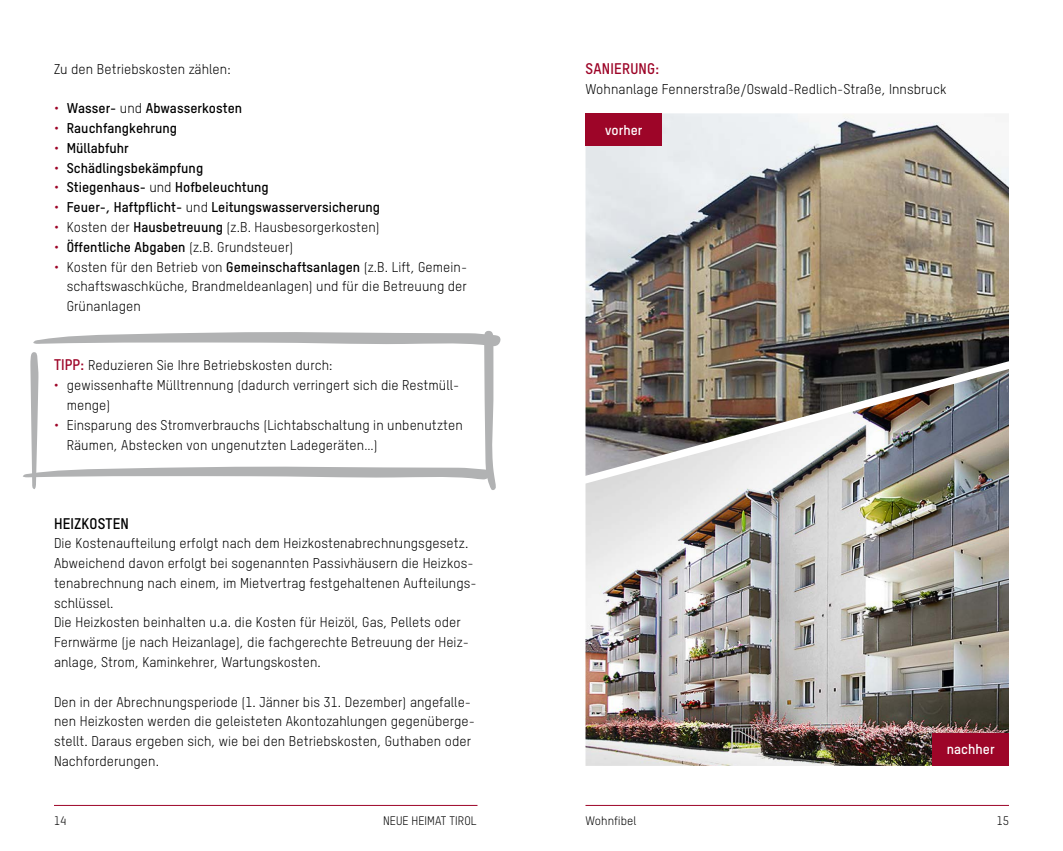
<style>
.page{position:relative;width:1063px;height:851px;background:#fff}
.page>*{position:absolute;margin:0;border:0;box-sizing:border-box;transform-origin:0 0}
.t1{font:15px "T Star Bold";letter-spacing:.015em;color:#000}
.t2{font:15px "T Star Bold";letter-spacing:.015em;color:#9d0528}
.t3{font:13.8px/19.8px "T Star Regular";letter-spacing:.005em;color:#000}
.t4{font:13.8px "T Star Bold";letter-spacing:.005em;color:#000}
.t5{font:13.8px "T Star Bold";letter-spacing:.005em;color:#fff}
.t6{font:12px "T Star Regular";letter-spacing:.005em;color:#000}
.s1{font-family:"T Star Regular";color:#9d0528}
.s2{font-family:"T Star Regular"}
.s3{color:#9d0528}
.s4{font-family:"T Star Bold"}
.s5{font-family:"T Star Bold";font-size:15px;color:#9d0528}
</style>
<div class="page">
<svg style="left:23px;top:331px;width:478px;height:159px"></svg>
<img style="left:585px;top:504px;width:424px;height:261px">
<img style="left:585px;top:113px;width:424px;height:232px">
<img style="left:585px;top:345px;width:424px;height:159px">
<div style="left:585px;top:113px;width:77px;height:33px;background:#9d0528"></div>
<div style="left:932px;top:733px;width:77px;height:32px;background:#9d0528"></div>
<hr style="left:54px;top:805px;width:423px;height:1px;background:#9d0528">
<hr style="left:585px;top:805px;width:424px;height:1px;background:#9d0528">
<p class="t3" style="left:54px;top:59px;width:178px">Zu den Betriebskosten zählen:</p>
<p class="t4" style="left:54px;top:100px;width:190px"><span class="s1">•</span> Wasser- <span class="s2">und</span> Abwasserkosten</p>
<p class="t4" style="left:54px;top:120px;width:125px"><span class="s1">•</span> Rauchfangkehrung</p>
<p class="t4" style="left:54px;top:139px;width:76px"><span class="s1">•</span> Müllabfuhr</p>
<p class="t4" style="left:54px;top:159px;width:151px"><span class="s1">•</span> Schädlingsbekämpfung</p>
<p class="t4" style="left:54px;top:179px;width:216px"><span class="s1">•</span> Stiegenhaus- <span class="s2">und</span> Hofbeleuchtung</p>
<p class="t4" style="left:54px;top:199px;width:328px"><span class="s1">•</span> Feuer-, Haftpflicht- <span class="s2">und</span> Leitungswasserversicherung</p>
<p class="t3" style="left:54px;top:217px;width:327px"><span class="s3">•</span> Kosten der <span class="s4">Hausbetreuung</span> (z.B. Hausbesorgerkosten)</p>
<p class="t4" style="left:54px;top:238px;width:241px"><span class="s1">•</span> Öffentliche Abgaben <span class="s2">(z.B. Grundsteuer)</span></p>
<p class="t3" style="left:67px;top:256px;width:402px;text-align:justify;text-indent:-13px"><span class="s3">•</span> Kosten für den Betrieb von <span class="s4">Gemeinschaftsanlagen</span> (z.B. Lift, Gemein&shy;schaftswaschküche, Brandmeldeanlagen) und für die Betreuung der Grünanlagen</p>
<p class="t3" style="left:54px;top:355px;width:280px"><span class="s5">TIPP:</span> Reduzieren Sie Ihre Betriebskosten durch:</p>
<p class="t3" style="left:67px;top:375px;width:394px;text-indent:-13px"><span class="s3">•</span> gewissenhafte Mülltrennung (dadurch verringert sich die Restmüll&shy;menge)</p>
<p class="t3" style="left:67px;top:414px;width:398px;text-indent:-13px"><span class="s3">•</span> Einsparung des Stromverbrauchs (Lichtabschaltung in unbenutzten<br>Räumen, Abstecken von ungenutzten Ladegeräten…)</p>
<p class="t1" style="left:54px;top:514px;width:76px">HEIZKOSTEN</p>
<p class="t3" style="left:54px;top:533px;width:424px">Die Kostenaufteilung erfolgt nach dem Heizkostenabrechnungsgesetz.<br>Abweichend davon erfolgt bei sogenannten Passivhäusern die Heizkos&shy;tenabrechnung nach einem, im Mietvertrag festgehaltenen Aufteilungs&shy;schlüssel.<br>Die Heizkosten beinhalten u.a. die Kosten für Heizöl, Gas, Pellets oder Fernwärme (je nach Heizanlage), die fachgerechte Betreuung der Heiz&shy;anlage, Strom, Kaminkehrer, Wartungskosten.</p>
<p class="t3" style="left:54px;top:691px;width:422px">Den in der Abrechnungsperiode (1. Jänner bis 31. Dezember) angefalle&shy;nen Heizkosten werden die geleisteten Akontozahlungen gegenüberge&shy;stellt. Daraus ergeben sich, wie bei den Betriebskosten, Guthaben oder Nachforderungen.</p>
<p class="t2" style="left:586px;top:59px;width:75px">SANIERUNG:</p>
<p class="t3" style="left:585px;top:78px;width:362px">Wohnanlage Fennerstraße/Oswald-Redlich-Straße, Innsbruck</p>
<p class="t5" style="left:605px;top:121px;width:39px">vorher</p>
<p class="t5" style="left:947px;top:740px;width:49px">nachher</p>
<p class="t6" style="left:54px;top:813px;width:14px">14</p>
<p class="t6" style="left:383px;top:813px;width:95px">NEUE HEIMAT TIROL</p>
<p class="t6" style="left:585px;top:813px;width:52px">Wohnfibel</p>
<p class="t6" style="left:997px;top:813px;width:14px">15</p>
</div>
